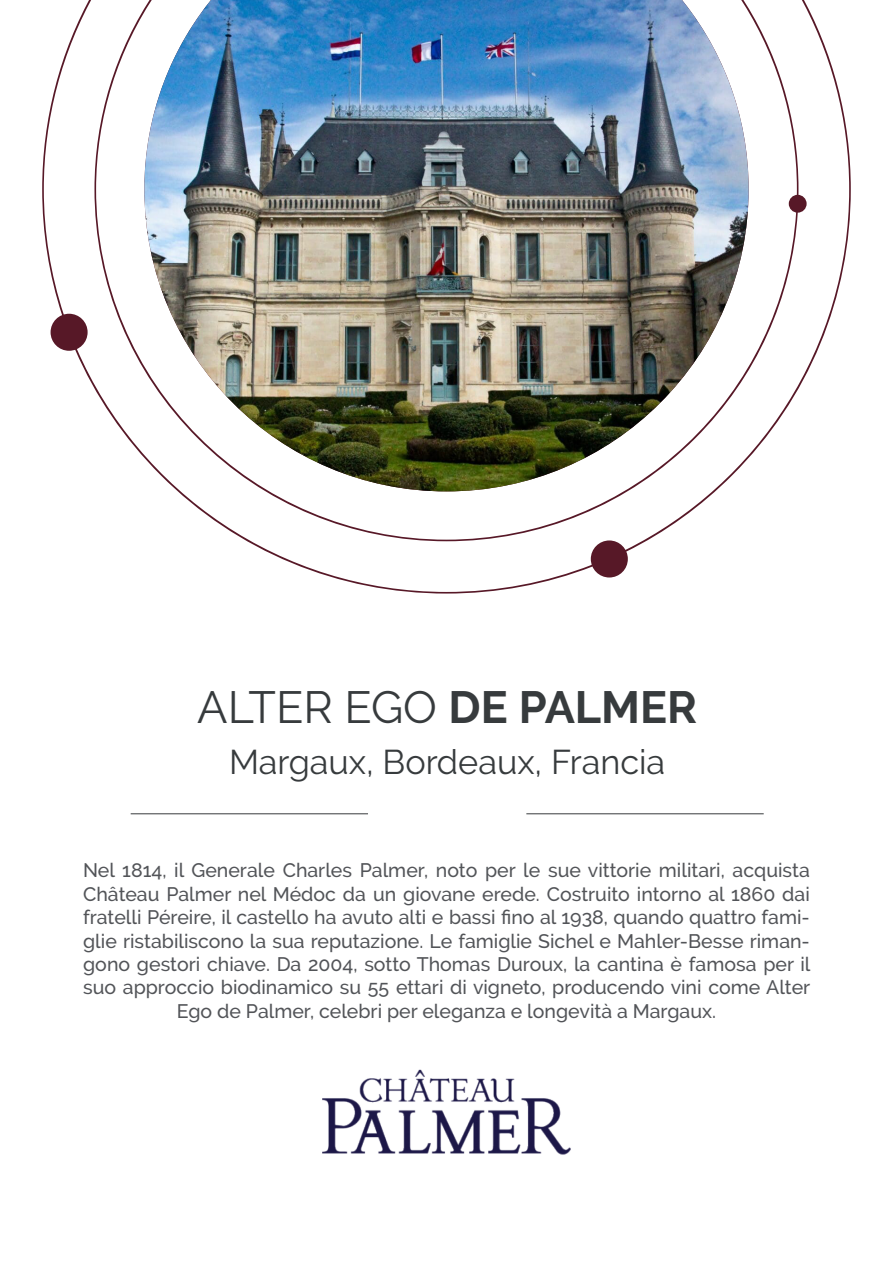
<style>
.page{position:relative;width:893px;height:1263px;background:#fff}
.page>*{position:absolute;margin:0;border:0;box-sizing:border-box;transform-origin:0 0}
.t1{font:45px "Raleway";color:#373b3d}
.t2{font:34.2px "Raleway";color:#373b3d}
.t3{font:500 19.5px/23.4px "Raleway";color:#525458;text-align:center}
.s1{font-weight:700}
</style>
<div class="page">
<img style="left:42px;top:0;width:809px;height:593px">
<div style="left:51px;top:314px;width:37px;height:37px;background:#571827;border-radius:50%"></div>
<div style="left:789px;top:195px;width:18px;height:18px;background:#571827;border-radius:50%"></div>
<div style="left:591px;top:540px;width:37px;height:37px;background:#571827;border-radius:50%"></div>
<hr style="left:526px;top:813px;width:238px;height:1px;background:#373b3d">
<hr style="left:131px;top:813px;width:237px;height:1px;background:#373b3d">
<img style="left:322px;top:1069px;width:249px;height:86px">
<h1 class="t1" style="left:197px;top:681px;width:501px">ALTER EGO <span class="s1">DE PALMER</span></h1>
<h2 class="t2" style="left:229px;top:742px;width:438px">Margaux, Bordeaux, Francia</h2>
<p class="t3" style="left:83px;top:859px;width:729px">Nel 1814, il Generale Charles Palmer, noto per le sue vittorie militari, acquista Château Palmer nel Médoc da un giovane erede. Costruito intorno al 1860 dai fratelli Péreire, il castello ha avuto alti e bassi fino al 1938, quando quattro fami&shy;glie ristabiliscono la sua reputazione. Le famiglie Sichel e Mahler-Besse riman&shy;gono gestori chiave. Da 2004, sotto Thomas Duroux, la cantina è famosa per il suo approccio biodinamico su 55 ettari di vigneto, producendo vini come Alter Ego de Palmer, celebri per eleganza e longevità a Margaux.</p>
</div>
